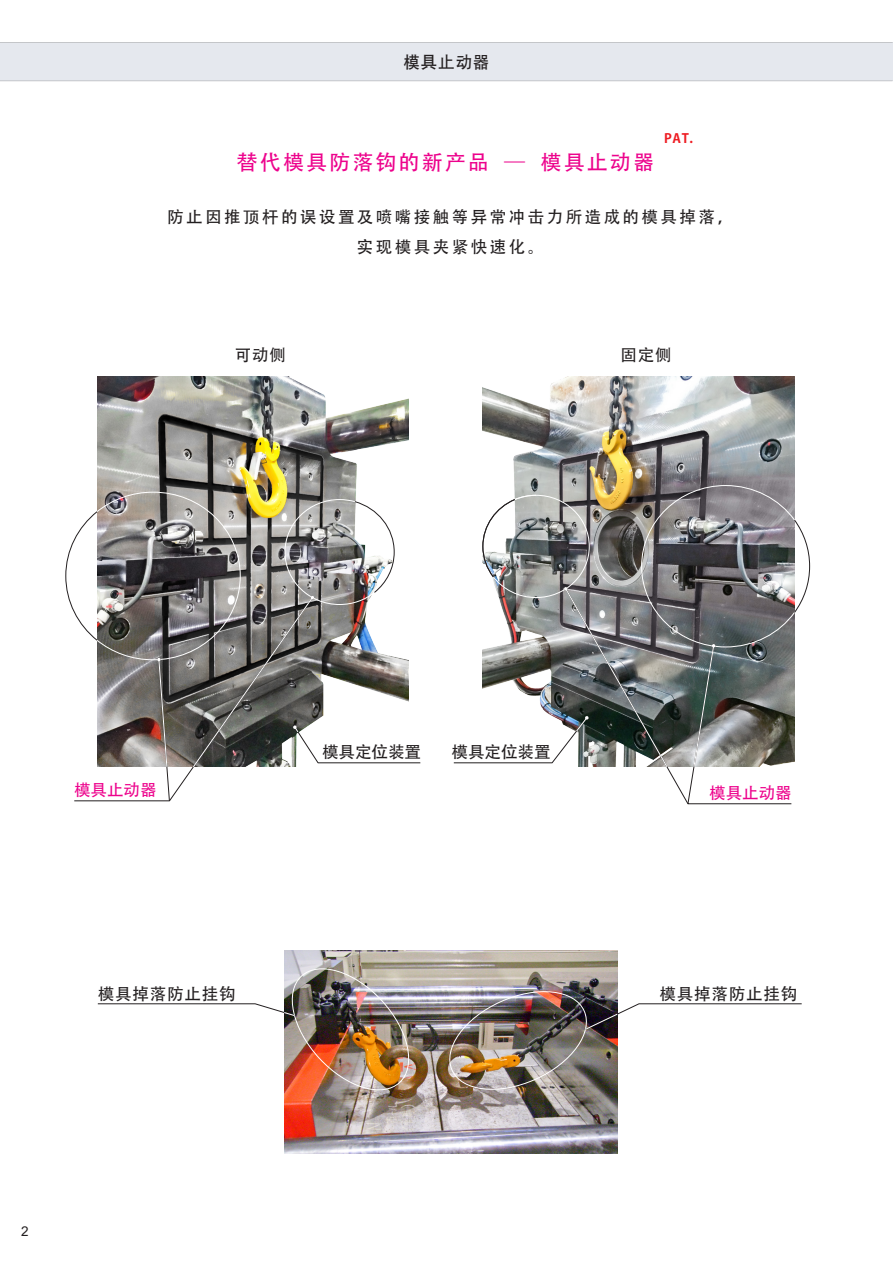
<style>
.page{position:relative;width:893px;height:1263px;background:#fff}
.page>*{position:absolute;margin:0;border:0;box-sizing:border-box;transform-origin:0 0}
.t1{font:21px "DF Hei GB W7 G Bpc EUC H";letter-spacing:.1em;color:#ed028c}
.t2{font:16.5px/30px "DF Hei GB W7 G Bpc EUC H";letter-spacing:.15em;color:#231f20;text-align:center}
.t3{font:16.5px "DF Hei GB W7 G Bpc EUC H";letter-spacing:.05em;color:#231f20}
.t4{font:16.5px "DF Hei GB W7 G Bpc EUC H";color:#ed028c}
._00-J_ヘッダータイトル{font:16.5px "DF Hei GB W7";letter-spacing:.05em;color:#231f20}
.t5{font:13.5px "Arial";color:#231f20}
.t6{font:700 12.75px "Koz Go Pr 6 N";color:#ee1d23}
.s1{font-family:"Koz Go Pro";font-weight:700}
</style>
<div class="page">
<img style="left:284px;top:950px;width:333px;height:203px">
<img style="left:483px;top:376px;width:311px;height:109px">
<img style="left:97px;top:376px;width:312px;height:115px">
<img style="left:97px;top:960px;width:320px;height:139px">
<img style="left:441px;top:984px;width:361px;height:112px">
<svg style="left:453px;top:485px;width:357px;height:319px"></svg>
<svg style="left:65px;top:491px;width:356px;height:310px"></svg>
<div style="left:0;top:43px;width:892px;height:38px;background:#e5e8ee"></div>
<hr style="left:0;top:42px;width:892px;height:1px;background:#bcbdc0">
<hr style="left:0;top:81px;width:892px;height:1px;background:#bcbdc0">
<p class="_00-J_ヘッダータイトル" style="left:404px;top:53px;width:87px">模具止动器</p>
<p class="t1" style="left:237px;top:149px;width:419px">替代模具防落钩的新产品 <span class="s1">―</span> 模具止动器</p>
<p class="t6" style="left:664px;top:131px;width:30px">PAT.</p>
<p class="t2" style="left:167px;top:202px;width:568px">防止因推顶杆的误设置及喷嘴接触等异常冲击力所造成的模具掉落，实现模具夹紧快速化。</p>
<p class="t2" style="left:235px;top:340px;width:53px">可动侧</p>
<p class="t2" style="left:620px;top:340px;width:53px">固定侧</p>
<p class="t2" style="left:322px;top:737px;width:100px">模具定位装置</p>
<p class="t2" style="left:452px;top:737px;width:100px">模具定位装置</p>
<p class="t4" style="left:74px;top:780px;width:84px">模具止动器</p>
<p class="t4" style="left:709px;top:783px;width:84px">模具止动器</p>
<p class="t3" style="left:98px;top:983px;width:139px">模具掉落防止挂钩</p>
<p class="t3" style="left:659px;top:983px;width:139px">模具掉落防止挂钩</p>
<p class="t5" style="left:21px;top:1222px;width:9px">2</p>
</div>
